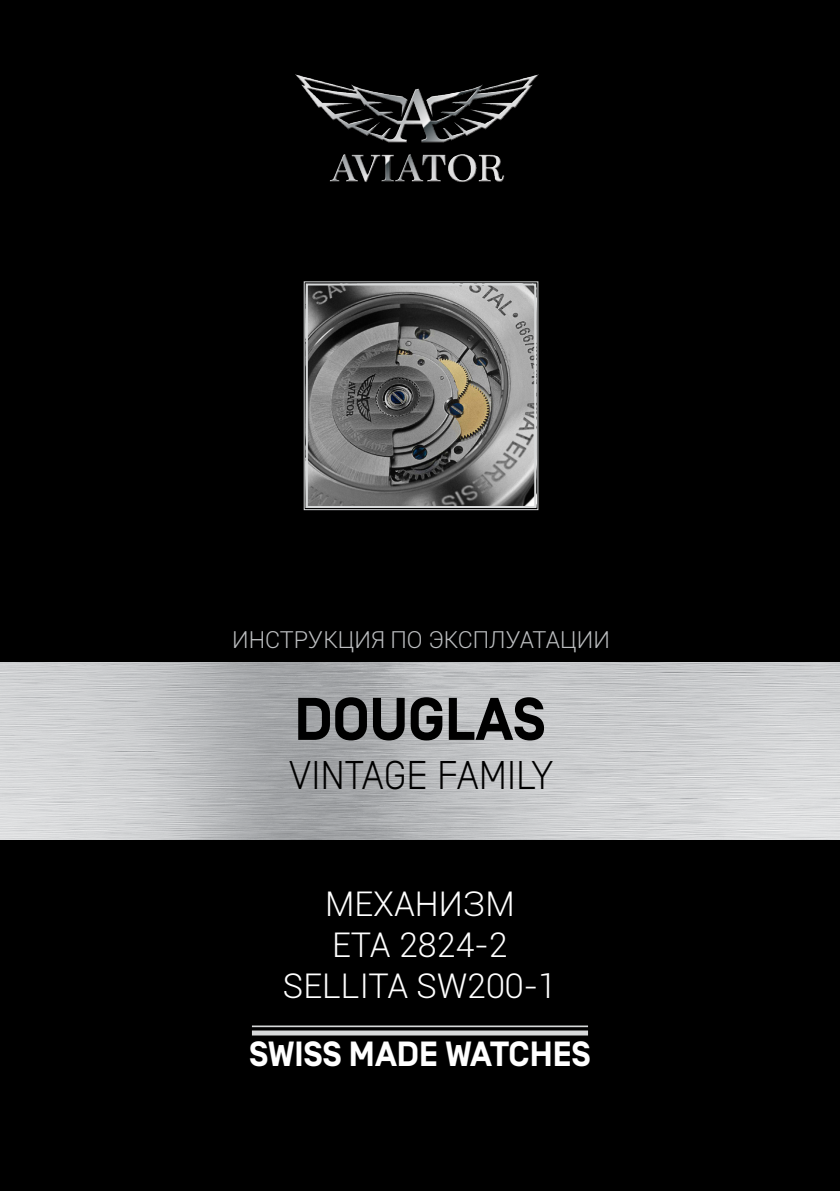
<style>
.page{position:relative;width:840px;height:1191px;background:#fff}
.page>*{position:absolute;margin:0;border:0;box-sizing:border-box;transform-origin:0 0}
.t1{font:700 60px "Simplon BP";color:#000}
.t2{font:300 40px "Simplon BP";color:#000}
.t3{font:700 35px "Simplon BP";color:#fff}
.t4{font:300 34px/40.8px "Roboto";color:#fff;text-align:center}
.t5{font:300 23.4px "Roboto";color:#bcbec0}
</style>
<div class="page">
<div style="left:0;top:0;width:839px;height:1191px;background:#000"></div>
<img style="left:0;top:662px;width:839px;height:178px">
<img style="left:293px;top:65px;width:253px;height:126px">
<svg style="left:303px;top:281px;width:235px;height:229px;background:#747472"></svg>
<div style="left:306px;top:283px;width:230px;height:225px;border:2px solid #d7d9da"></div>
<hr style="left:252px;top:1025px;width:335px;height:2px;background:#d7d9da">
<div style="left:252px;top:1030px;width:335px;height:5px;background:#d7d9da"></div>
<p class="t5" style="left:232px;top:623px;width:379px">ИНСТРУКЦИЯ ПО ЭКСПЛУАТАЦИИ</p>
<h1 class="t1" style="left:294px;top:685px;width:253px">DOUGLAS</h1>
<p class="t2" style="left:288px;top:751px;width:266px">VINTAGE FAMILY</p>
<p class="t4" style="left:283px;top:882px;width:275px">МЕХАНИЗМ<br>ETA 2824-2<br>SELLITA SW200-1</p>
<p class="t3" style="left:249px;top:1034px;width:342px">SWISS MADE WATCHES</p>
</div>
